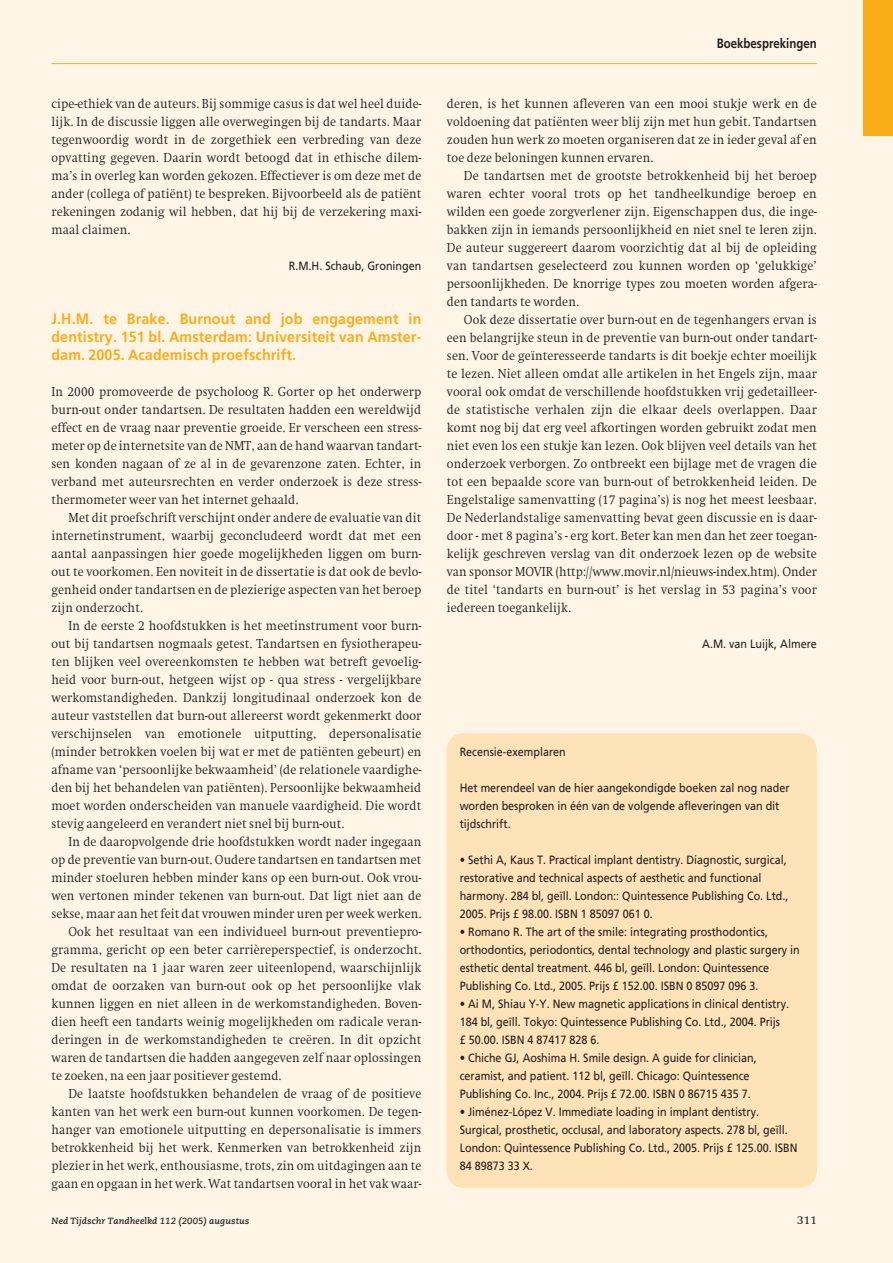
<style>
.page{position:relative;width:893px;height:1263px;background:#fef5e6}
.page>*{position:absolute;margin:0;border:0;box-sizing:border-box;transform-origin:0 0}
.t1{font:700 15px/18px "Frutiger";letter-spacing:.01em;color:#faad19;text-align:justify;scale:.95 1}
.t2{font:300 13.5px/18px "Swift";letter-spacing:.01em;color:#231f20;text-align:justify;scale:.92 1}
.t3{font:700 13.5px "Frutiger";color:#231f20;scale:.85 1}
.t4{font:12px/18px "Frutiger";color:#231f20;scale:.9 1}
.t5{font:12px "Swift";color:#231f20}
.t6{font:italic 700 9px "Caecilia";letter-spacing:.01em;color:#231f20}
</style>
<div class="page">
<div style="left:864px;top:0;width:29px;height:136px;background:#faad19"></div>
<hr style="left:51px;top:63px;width:766px;height:1px;background:#faad19">
<div style="left:447px;top:733px;width:370px;height:455px;background:#fee2b8;border-radius:17px"></div>
<p class="t2" style="left:51px;top:95px;width:404px">cipe-ethiek van de auteurs. Bij sommige casus is dat wel heel duide&shy;lijk. In de discussie liggen alle overwegingen bij de tandarts. Maar tegenwoordig wordt in de zorgethiek een verbreding van deze opvatting gegeven. Daarin wordt betoogd dat in ethische dilem&shy;ma’s in overleg kan worden gekozen. Effectiever is om deze met de ander (collega of patiënt) te bespreken. Bijvoorbeeld als de patiënt rekeningen zodanig wil hebben, dat hij bij de verzekering maxi&shy;maal claimen.</p>
<p class="t4" style="left:289px;top:258px;width:149px">R.M.H. Schaub, Groningen</p>
<p class="t1" style="left:51px;top:311px;width:391px">J.H.M. te Brake. Burnout and job engagement in dentistry. 151 bl. Amsterdam: Universiteit van Amster&shy;dam. 2005. Academisch proefschrift.</p>
<p class="t2" style="left:51px;top:383px;width:404px">In 2000 promoveerde de psycholoog R. Gorter op het onderwerp burn-out onder tandartsen. De resultaten hadden een wereldwijd effect en de vraag naar preventie groeide. Er verscheen een stress&shy;meter op de internetsite van de NMT, aan de hand waarvan tandart&shy;sen konden nagaan of ze al in de gevarenzone zaten. Echter, in verband met auteursrechten en verder onderzoek is deze stress&shy;thermometer weer van het internet gehaald.</p>
<p class="t2" style="left:51px;top:509px;width:404px;text-indent:17px">Met dit proefschrift verschijnt onder andere de evaluatie van dit internetinstrument, waarbij geconcludeerd wordt dat met een aantal aanpassingen hier goede mogelijkheden liggen om burn&shy;out te voorkomen. Een noviteit in de dissertatie is dat ook de bevlo&shy;genheid onder tandartsen en de plezierige aspecten van het beroep zijn onderzocht.</p>
<p class="t2" style="left:51px;top:617px;width:404px;text-indent:17px">In de eerste 2 hoofdstukken is het meetinstrument voor burn&shy;out bij tandartsen nogmaals getest. Tandartsen en fysiotherapeu&shy;ten blijken veel overeenkomsten te hebben wat betreft gevoelig&shy;heid voor burn-out, hetgeen wijst op - qua stress - vergelijkbare werkomstandigheden. Dankzij longitudinaal onderzoek kon de auteur vaststellen dat burn-out allereerst wordt gekenmerkt door verschijnselen van emotionele uitputting, depersonalisatie (minder betrokken voelen bij wat er met de patiënten gebeurt) en afname van ‘persoonlijke bekwaamheid’ (de relationele vaardighe&shy;den bij het behandelen van patiënten). Persoonlijke bekwaamheid moet worden onderscheiden van manuele vaardigheid. Die wordt stevig aangeleerd en verandert niet snel bij burn-out.</p>
<p class="t2" style="left:68px;top:833px;width:385px">In de daaropvolgende drie hoofdstukken wordt nader ingegaan</p>
<p class="t2" style="left:51px;top:851px;width:404px">op de preventie van burn-out. Oudere tandartsen en tandartsen met</p>
<p class="t2" style="left:51px;top:869px;width:404px">minder stoeluren hebben minder kans op een burn-out. Ook vrou-</p>
<p class="t2" style="left:51px;top:887px;width:404px">wen vertonen minder tekenen van burn-out. Dat ligt niet aan de</p>
<p class="t2" style="left:51px;top:905px;width:404px">sekse, maar aan het feit dat vrouwen minder uren per week werken.</p>
<p class="t2" style="left:68px;top:923px;width:385px">Ook het resultaat van een individueel burn-out preventiepro-</p>
<p class="t2" style="left:51px;top:941px;width:404px">gramma, gericht op een beter carrièreperspectief, is onderzocht.</p>
<p class="t2" style="left:51px;top:959px;width:404px">De resultaten na 1 jaar waren zeer uiteenlopend, waarschijnlijk</p>
<p class="t2" style="left:51px;top:977px;width:404px">omdat de oorzaken van burn-out ook op het persoonlijke vlak</p>
<p class="t2" style="left:51px;top:995px;width:403px">kunnen liggen en niet alleen in de werkomstandigheden. Boven-</p>
<p class="t2" style="left:51px;top:1013px;width:404px">dien heeft een tandarts weinig mogelijkheden om radicale veran-</p>
<p class="t2" style="left:51px;top:1031px;width:404px">deringen in de werkomstandigheden te creëren. In dit opzicht</p>
<p class="t2" style="left:51px;top:1049px;width:404px">waren de tandartsen die hadden aangegeven zelf naar oplossingen</p>
<p class="t2" style="left:51px;top:1067px;width:252px">te zoeken, na een jaar positiever gestemd.</p>
<p class="t2" style="left:68px;top:1085px;width:385px">De laatste hoofdstukken behandelen de vraag of de positieve</p>
<p class="t2" style="left:51px;top:1103px;width:404px">kanten van het werk een burn-out kunnen voorkomen. De tegen-</p>
<p class="t2" style="left:51px;top:1121px;width:404px">hanger van emotionele uitputting en depersonalisatie is immers</p>
<p class="t2" style="left:51px;top:1139px;width:404px">betrokkenheid bij het werk. Kenmerken van betrokkenheid zijn</p>
<p class="t2" style="left:51px;top:1157px;width:404px">plezier in het werk, enthousiasme, trots, zin om uitdagingen aan te</p>
<p class="t2" style="left:51px;top:1175px;width:404px">gaan en opgaan in het werk. Wat tandartsen vooral in het vak waar-</p>
<p class="t3" style="left:717px;top:38px;width:119px">Boekbesprekingen</p>
<p class="t2" style="left:447px;top:95px;width:404px">deren, is het kunnen afleveren van een mooi stukje werk en de voldoening dat patiënten weer blij zijn met hun gebit. Tandartsen zouden hun werk zo moeten organiseren dat ze in ieder geval af en toe deze beloningen kunnen ervaren.</p>
<p class="t2" style="left:447px;top:167px;width:404px;text-indent:17px">De tandartsen met de grootste betrokkenheid bij het beroep waren echter vooral trots op het tandheelkundige beroep en wilden een goede zorgverlener zijn. Eigenschappen dus, die inge&shy;bakken zijn in iemands persoonlijkheid en niet snel te leren zijn.<br>De auteur suggereert daarom voorzichtig dat al bij de opleiding van tandartsen geselecteerd zou kunnen worden op ‘gelukkige’ persoonlijkheden. De knorrige types zou moeten worden afgera&shy;den tandarts te worden.</p>
<p class="t2" style="left:447px;top:311px;width:404px;text-indent:17px">Ook deze dissertatie over burn-out en de tegenhangers ervan is een belangrijke steun in de preventie van burn-out onder tandart&shy;sen. Voor de geïnteresseerde tandarts is dit boekje echter moeilijk te lezen. Niet alleen omdat alle artikelen in het Engels zijn, maar vooral ook omdat de verschillende hoofdstukken vrij gedetailleer&shy;de statistische verhalen zijn die elkaar deels overlappen. Daar komt nog bij dat erg veel afkortingen worden gebruikt zodat men niet even los een stukje kan lezen. Ook blijven veel details van het onderzoek verborgen. Zo ontbreekt een bijlage met de vragen die tot een bepaalde score van burn-out of betrokkenheid leiden. De Engelstalige samenvatting (17 pagina’s) is nog het meest leesbaar.<br>De Nederlandstalige samenvatting bevat geen discussie en is daar&shy;door - met 8 pagina’s - erg kort. Beter kan men dan het zeer toegan&shy;kelijk geschreven verslag van dit onderzoek lezen op de website van sponsor MOVIR (http://www.movir.nl/nieuws-index.htm). Onder de titel ‘tandarts en burn-out’ is het verslag in 53 pagina’s voor iedereen toegankelijk.</p>
<p class="t4" style="left:702px;top:636px;width:129px">A.M. van Luijk, Almere</p>
<p class="t4" style="left:460px;top:744px;width:120px">Recensie-exemplaren</p>
<p class="t4" style="left:460px;top:780px;width:368px">Het merendeel van de hier aangekondigde boeken zal nog nader worden besproken in één van de volgende afleveringen van dit tijdschrift.</p>
<p class="t4" style="left:460px;top:852px;width:367px">• Sethi A, Kaus T. Practical implant dentistry. Diagnostic, surgical, restorative and technical aspects of aesthetic and functional harmony. 284 bl, geïll. London:: Quintessence Publishing Co. Ltd., 2005. Prijs £ 98.00. ISBN 1 85097 061 0.</p>
<p class="t4" style="left:460px;top:924px;width:379px">• Romano R. The art of the smile: integrating prosthodontics, orthodontics, periodontics, dental technology and plastic surgery in esthetic dental treatment. 446 bl, geïll. London: Quintessence Publishing Co. Ltd., 2005. Prijs £ 152.00. ISBN 0 85097 096 3.</p>
<p class="t4" style="left:460px;top:996px;width:367px">• Ai M, Shiau Y-Y. New magnetic applications in clinical dentistry.<br>184 bl, geïll. Tokyo: Quintessence Publishing Co. Ltd., 2004. Prijs £ 50.00. ISBN 4 87417 828 6.</p>
<p class="t4" style="left:460px;top:1050px;width:331px">• Chiche GJ, Aoshima H. Smile design. A guide for clinician, ceramist, and patient. 112 bl, geïll. Chicago: Quintessence<br>Publishing Co. Inc., 2004. Prijs £ 72.00. ISBN 0 86715 435 7.</p>
<p class="t4" style="left:460px;top:1104px;width:377px">• Jiménez-López V. Immediate loading in implant dentistry.<br>Surgical, prosthetic, occlusal, and laboratory aspects. 278 bl, geïll.<br>London: Quintessence Publishing Co. Ltd., 2005. Prijs £ 125.00. ISBN 84 89873 33 X.</p>
<p class="t6" style="left:51px;top:1217px;width:199px">Ned Tijdschr Tandheelkd 112 (2005) augustus</p>
<p class="t5" style="left:797px;top:1215px;width:21px">311</p>
</div>
